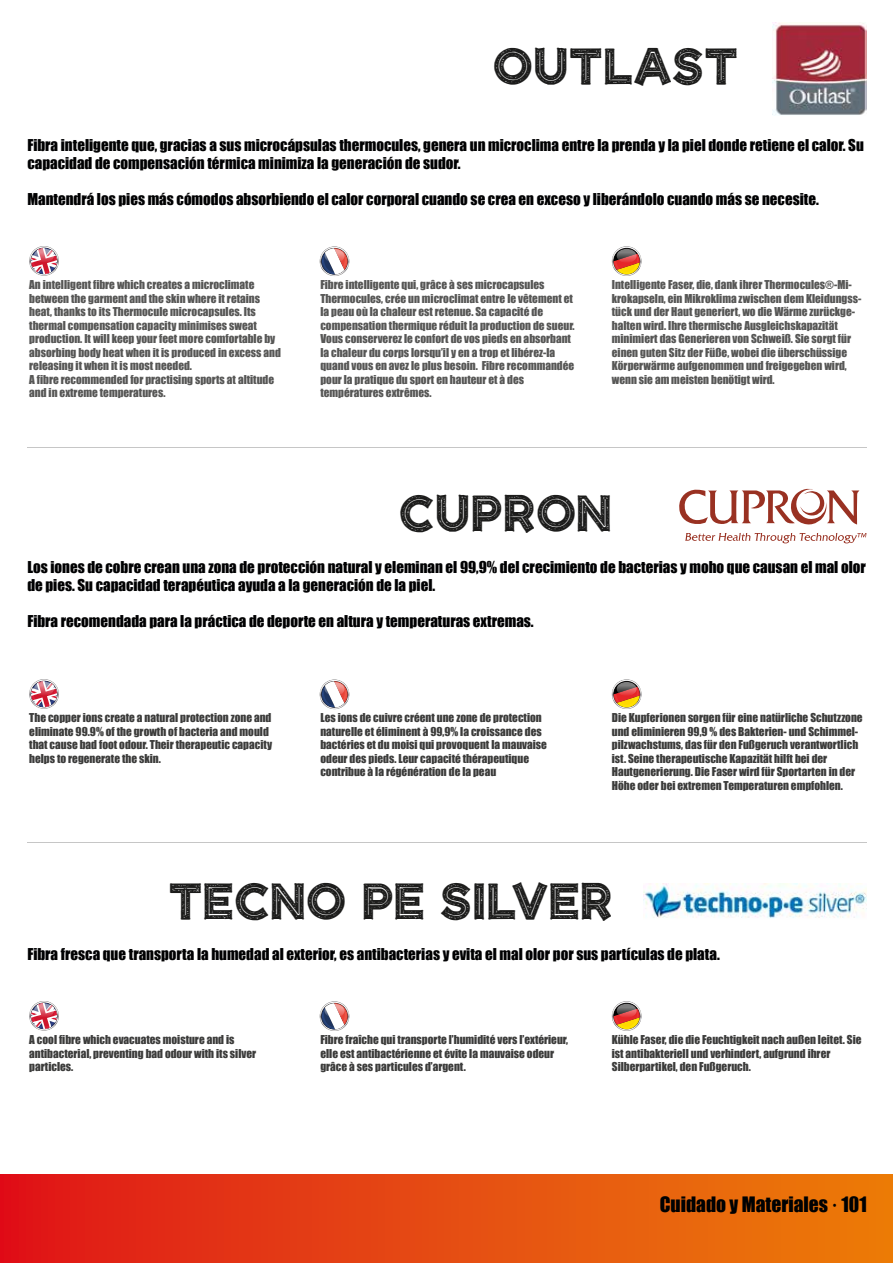
<style>
.page{position:relative;width:893px;height:1263px;background:#fff}
.page>*{position:absolute;margin:0;border:0;box-sizing:border-box;transform-origin:0 0}
.t1{font:40.5px "CF Tangerine Grunge";color:#1c1c1b}
.t2{font:19.5px "Impact";color:#000102}
.t3{font:15px/18px "Impact";color:#000102}
.t4{font:11.25px/13.5px "Impact";color:#575756}
.t5{font:11.25px/13.5px "Impact";color:#3c3c3b}
</style>
<div class="page">
<div style="left:0;top:1174px;width:893px;height:89px;background:linear-gradient(to right,#df1619,#ec7f09)"></div>
<svg style="left:320px;top:247px;width:29px;height:29px"></svg>
<svg style="left:325px;top:249px;width:19px;height:14px"></svg>
<div style="left:612px;top:247px;width:29px;height:29px;background:#c8c7c7;border-radius:15px"></div>
<svg style="left:612px;top:247px;width:29px;height:28px"></svg>
<svg style="left:617px;top:249px;width:20px;height:14px"></svg>
<svg style="left:29px;top:246px;width:30px;height:29px"></svg>
<svg style="left:34px;top:249px;width:20px;height:14px"></svg>
<hr style="left:27px;top:447px;width:840px;height:1px;background:#c6c6c6">
<svg style="left:320px;top:680px;width:29px;height:29px"></svg>
<svg style="left:325px;top:682px;width:19px;height:14px"></svg>
<svg style="left:612px;top:680px;width:29px;height:28px"></svg>
<svg style="left:617px;top:682px;width:20px;height:14px"></svg>
<svg style="left:29px;top:679px;width:30px;height:29px"></svg>
<svg style="left:34px;top:682px;width:20px;height:14px"></svg>
<svg style="left:320px;top:1001px;width:29px;height:30px"></svg>
<svg style="left:320px;top:1002px;width:29px;height:28px"></svg>
<svg style="left:325px;top:1004px;width:19px;height:14px"></svg>
<div style="left:612px;top:1001px;width:29px;height:30px;background:#c4c3c3;border-radius:50%"></div>
<svg style="left:612px;top:1001px;width:29px;height:29px"></svg>
<svg style="left:617px;top:1004px;width:20px;height:14px"></svg>
<svg style="left:29px;top:1001px;width:30px;height:29px"></svg>
<svg style="left:34px;top:1003px;width:20px;height:14px"></svg>
<hr style="left:27px;top:842px;width:840px;height:1px;background:#c6c6c6">
<img style="left:773px;top:23px;width:94px;height:93px">
<svg style="left:679px;top:489px;width:180px;height:36px"></svg>
<svg style="left:685px;top:533px;width:181px;height:10px"></svg>
<img style="left:643px;top:884px;width:224px;height:34px">
<h1 class="t1" style="left:492px;top:45px;width:247px">OUTLAST</h1>
<h3 class="t3" style="left:27px;top:136px;width:838px">Fibra inteligente que, gracias a sus microcápsulas thermocules, genera un microclima entre la prenda y la piel donde retiene el calor. Su capacidad de compensación térmica minimiza la generación de sudor.</h3>
<h3 class="t3" style="left:27px;top:190px;width:793px">Mantendrá los pies más cómodos absorbiendo el calor corporal cuando se crea en exceso y liberándolo cuando más se necesite.</h3>
<p class="t4" style="left:29px;top:278px;width:253px">An intelligent fibre which creates a microclimate between the garment and the skin where it retains heat, thanks to its Thermocule microcapsules. Its thermal compensation capacity minimises sweat production. It will keep your feet more comfortable by absorbing body heat when it is produced in excess and releasing it when it is most needed.<br>A fibre recommended for practising sports at altitude and in extreme temperatures.</p>
<p class="t4" style="left:320px;top:278px;width:256px">Fibre intelligente qui, grâce à ses microcapsules Thermocules, crée un microclimat entre le vêtement et la peau où la chaleur est retenue. Sa capacité de compensation thermique réduit la production de sueur.<br>Vous conserverez le confort de vos pieds en absorbant la chaleur du corps lorsqu’il y en a trop et libérez-la quand vous en avez le plus besoin. Fibre recommandée pour la pratique du sport en hauteur et à des températures extrêmes.</p>
<p class="t4" style="left:612px;top:278px;width:251px">Intelligente Faser, die, dank ihrer Thermocules®-Mi&shy;krokapseln, ein Mikroklima zwischen dem Kleidungss&shy;tück und der Haut generiert, wo die Wärme zurückge&shy;halten wird. Ihre thermische Ausgleichskapazität minimiert das Generieren von Schweiß. Sie sorgt für einen guten Sitz der Füße, wobei die überschüssige Körperwärme aufgenommen und freigegeben wird, wenn sie am meisten benötigt wird.</p>
<h1 class="t1" style="left:398px;top:492px;width:215px">CUPRON</h1>
<h3 class="t3" style="left:27px;top:558px;width:840px">Los iones de cobre crean una zona de protección natural y eleminan el 99,9% del crecimiento de bacterias y moho que causan el mal olor de pies. Su capacidad terapéutica ayuda a la generación de la piel.</h3>
<h3 class="t3" style="left:27px;top:612px;width:508px">Fibra recomendada para la práctica de deporte en altura y temperaturas extremas.</h3>
<p class="t5" style="left:29px;top:711px;width:244px">The copper ions create a natural protection zone and eliminate 99.9% of the growth of bacteria and mould that cause bad foot odour. Their therapeutic capacity helps to regenerate the skin.</p>
<p class="t5" style="left:320px;top:711px;width:228px">Les ions de cuivre créent une zone de protection naturelle et éliminent à 99,9% la croissance des bactéries et du moisi qui provoquent la mauvaise odeur des pieds. Leur capacité thérapeutique contribue à la régénération de la peau</p>
<p class="t5" style="left:612px;top:711px;width:252px">Die Kupferionen sorgen für eine natürliche Schutzzone und eliminieren 99,9 % des Bakterien- und Schimmel&shy;pilzwachstums, das für den Fußgeruch verantwortlich ist. Seine therapeutische Kapazität hilft bei der Hautgenerierung. Die Faser wird für Sportarten in der Höhe oder bei extremen Temperaturen empfohlen.</p>
<h1 class="t1" style="left:168px;top:880px;width:446px">TECNO PE SILVER</h1>
<h3 class="t3" style="left:27px;top:945px;width:694px">Fibra fresca que transporta la humedad al exterior, es antibacterias y evita el mal olor por sus partículas de plata.</h3>
<p class="t5" style="left:29px;top:1033px;width:228px">A cool fibre which evacuates moisture and is antibacterial, preventing bad odour with its silver particles.</p>
<p class="t5" style="left:320px;top:1033px;width:249px">Fibre fraîche qui transporte l’humidité vers l’extérieur, elle est antibactérienne et évite la mauvaise odeur grâce à ses particules d’argent.</p>
<p class="t5" style="left:612px;top:1033px;width:251px">Kühle Faser, die die Feuchtigkeit nach außen leitet. Sie ist antibakteriell und verhindert, aufgrund ihrer<br>Silberpartikel, den Fußgeruch.</p>
<h2 class="t2" style="left:660px;top:1189px;width:209px">Cuidado y Materiales · 101</h2>
</div>
